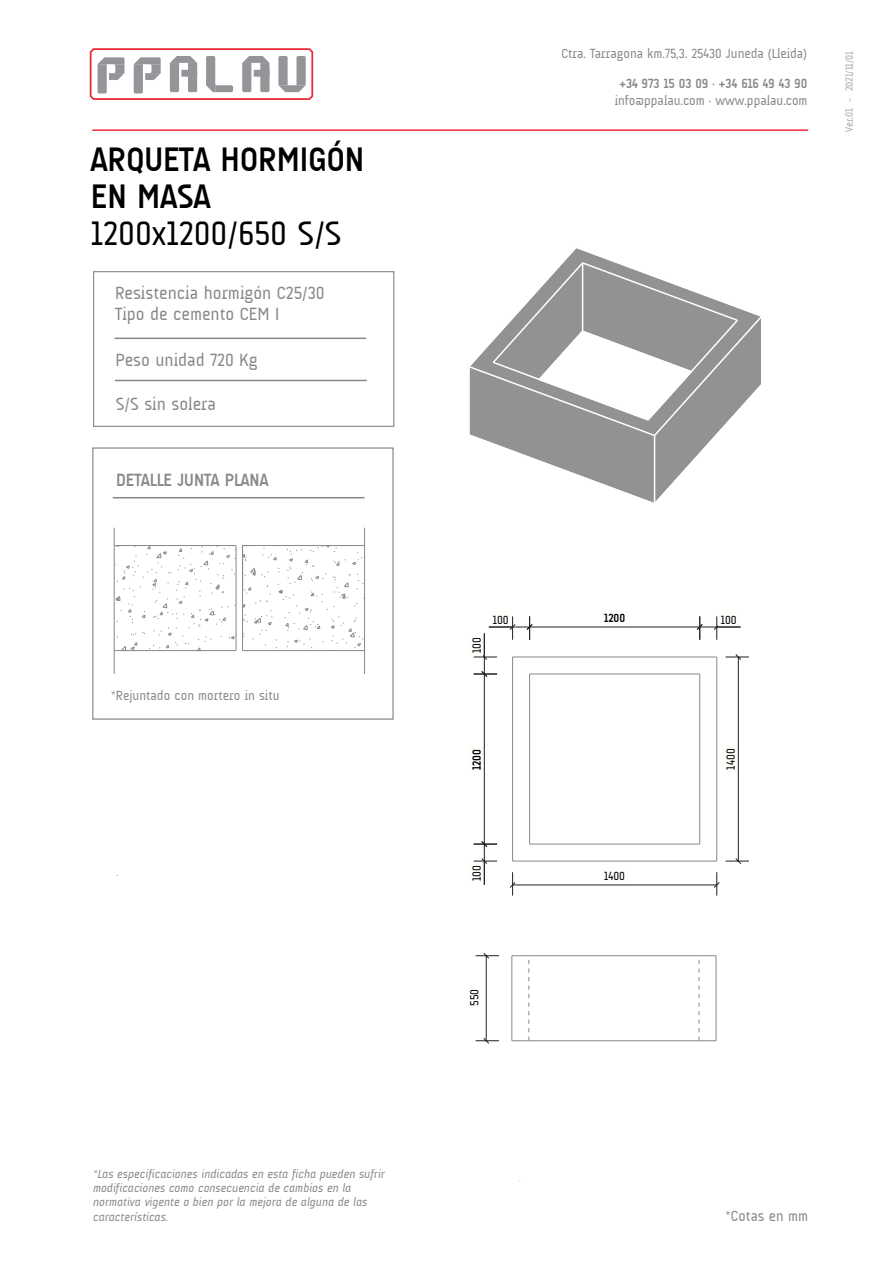
<style>
.page{position:relative;width:893px;height:1263px;background:#fff}
.page>*{position:absolute;margin:0;border:0;box-sizing:border-box;transform-origin:0 0}
.t1{font:700 34.5px/36.9px "A Udimat";color:#000003}
.t2{font:34.5px "A Udimat";color:#000003}
.t3{font:18px/21.6px "A Udimat";color:#878986}
.t4{font:700 18px "A Udimat";color:#878986}
.t5{font:15px "A Udimat";color:#878986}
.t6{font:13.5px "A Udimat";color:#878986}
.t7{font:700 13.5px "A Udimat";color:#878986}
.t8{font:italic 12px/14.4px "A Udimat";color:#878986}
.t9{font:12px "A Udimat";color:#000002}
.t10{font:700 12px "A Udimat";color:#000002}
.t11{font:12px "A Udimat";color:#000005}
.t12{font:10.5px "A Udimat";color:#a8a9ad}
</style>
<div class="page">
<hr style="left:92px;top:129px;width:716px;height:2px;background:#ed2836">
<hr style="left:113px;top:497px;width:251px;height:1px;background:#878986">
<div style="left:92px;top:447px;width:301px;height:273px;border:1px solid #878986"></div>
<hr style="left:716px;top:657px;width:1px;height:204px;background:#878986">
<hr style="left:512px;top:861px;width:204px;height:1px;background:#878986">
<hr style="left:512px;top:657px;width:204px;height:1px;background:#878986">
<hr style="left:699px;top:674px;width:1px;height:170px;background:#878986">
<hr style="left:529px;top:674px;width:170px;height:1px;background:#878986">
<hr style="left:529px;top:674px;width:1px;height:170px;background:#878986">
<hr style="left:529px;top:844px;width:170px;height:1px;background:#878986">
<hr style="left:512px;top:657px;width:1px;height:204px;background:#878986">
<hr style="left:512px;top:885px;width:204px;height:1px;background:#231f20">
<svg style="left:509px;top:872px;width:6px;height:24px"></svg>
<svg style="left:713px;top:872px;width:7px;height:24px"></svg>
<hr style="left:738px;top:657px;width:1px;height:204px;background:#231f20">
<svg style="left:725px;top:858px;width:24px;height:6px"></svg>
<svg style="left:725px;top:654px;width:24px;height:6px"></svg>
<hr style="left:529px;top:627px;width:170px;height:1px;background:#231f20">
<svg style="left:696px;top:616px;width:44px;height:24px"></svg>
<hr style="left:484px;top:675px;width:1px;height:170px;background:#231f20">
<svg style="left:473px;top:841px;width:24px;height:44px"></svg>
<svg style="left:473px;top:616px;width:59px;height:61px"></svg>
<div style="left:600px;top:869px;width:28px;height:15px;background:#fdfefa"></div>
<div style="left:490px;top:611px;width:20px;height:15px;background:#fdfefa"></div>
<div style="left:722px;top:745px;width:15px;height:28px;background:#fdfefa"></div>
<div style="left:600px;top:611px;width:28px;height:15px;background:#fdfefa"></div>
<div style="left:718px;top:611px;width:20px;height:15px;background:#fdfefa"></div>
<div style="left:468px;top:863px;width:15px;height:20px;background:#fdfefa"></div>
<div style="left:468px;top:745px;width:15px;height:28px;background:#fdfefa"></div>
<div style="left:468px;top:635px;width:15px;height:20px;background:#fdfefa"></div>
<svg style="left:115px;top:545px;width:249px;height:105px"></svg>
<hr style="left:114px;top:545px;width:122px;height:1px;background:#878986">
<hr style="left:114px;top:650px;width:122px;height:1px;background:#878986">
<hr style="left:114px;top:528px;width:1px;height:146px;background:#878986">
<hr style="left:364px;top:528px;width:1px;height:146px;background:#878986">
<hr style="left:242px;top:546px;width:1px;height:105px;background:#878986">
<hr style="left:236px;top:546px;width:1px;height:105px;background:#878986">
<hr style="left:242px;top:650px;width:122px;height:1px;background:#878986">
<hr style="left:242px;top:545px;width:122px;height:1px;background:#878986">
<div style="left:93px;top:271px;width:301px;height:156px;border:1px solid #878986"></div>
<hr style="left:114px;top:338px;width:252px;height:1px;background:#878986">
<hr style="left:115px;top:380px;width:252px;height:1px;background:#878986">
<svg style="left:90px;top:48px;width:223px;height:52px"></svg>
<svg style="left:698px;top:956px;width:1px;height:85px"></svg>
<svg style="left:528px;top:956px;width:1px;height:85px"></svg>
<hr style="left:512px;top:955px;width:204px;height:1px;background:#878986">
<hr style="left:715px;top:956px;width:1px;height:85px;background:#878986">
<hr style="left:512px;top:1041px;width:204px;height:1px;background:#878986">
<hr style="left:511px;top:956px;width:1px;height:85px;background:#878986">
<hr style="left:486px;top:955px;width:1px;height:85px;background:#231f20">
<svg style="left:475px;top:1038px;width:24px;height:6px"></svg>
<svg style="left:475px;top:953px;width:24px;height:6px"></svg>
<svg style="left:469px;top:248px;width:292px;height:255px"></svg>
<h1 class="t1" style="left:91px;top:140px;width:275px">ARQUETA HORMIGÓN<br>EN MASA</h1>
<h1 class="t2" style="left:91px;top:213px;width:252px">1200x1200/650 S/S</h1>
<h2 class="t3" style="left:115px;top:282px;width:211px">Resistencia hormigón C25/30<br>Tipo de cemento CEM I</h2>
<h2 class="t3" style="left:115px;top:349px;width:144px">Peso unidad 720 Kg</h2>
<h2 class="t3" style="left:116px;top:393px;width:102px">S/S sin solera</h2>
<h2 class="t4" style="left:116px;top:470px;width:154px">DETALLE JUNTA PLANA</h2>
<p class="t6" style="left:111px;top:687px;width:170px">*Rejuntado con mortero in situ</p>
<p class="t8" style="left:93px;top:1166px;width:293px">*Las especificaciones indicadas en esta ficha pueden sufrir modificaciones como consecuencia de cambios en la normativa vigente o bien por la mejora de alguna de las características.</p>
<p class="t6" style="left:561px;top:46px;width:247px">Ctra. Tarragona km.75,3. 25430 Juneda (Lleida)</p>
<p class="t7" style="left:619px;top:76px;width:189px">+34 973 15 03 09 · +34 616 49 43 90</p>
<p class="t6" style="left:614px;top:93px;width:194px">info@ppalau.com · www.ppalau.com</p>
<p class="t12" style="left:843px;top:132px;width:83px;rotate:-90deg">Ver.01 - 2021/11/01</p>
<p class="t9" style="left:470px;top:653px;width:17px;rotate:-90deg">100</p>
<p class="t9" style="left:493px;top:613px;width:17px">100</p>
<p class="t10" style="left:470px;top:770px;width:23px;rotate:-90deg">1200</p>
<p class="t9" style="left:470px;top:881px;width:17px;rotate:-90deg">100</p>
<p class="t11" style="left:467px;top:1006px;width:18px;rotate:-90deg">550</p>
<p class="t10" style="left:604px;top:611px;width:23px">1200</p>
<p class="t9" style="left:720px;top:613px;width:17px">100</p>
<p class="t9" style="left:604px;top:869px;width:22px">1400</p>
<p class="t9" style="left:724px;top:770px;width:22px;rotate:-90deg">1400</p>
<p class="t5" style="left:725px;top:1207px;width:85px">*Cotas en mm</p>
</div>
